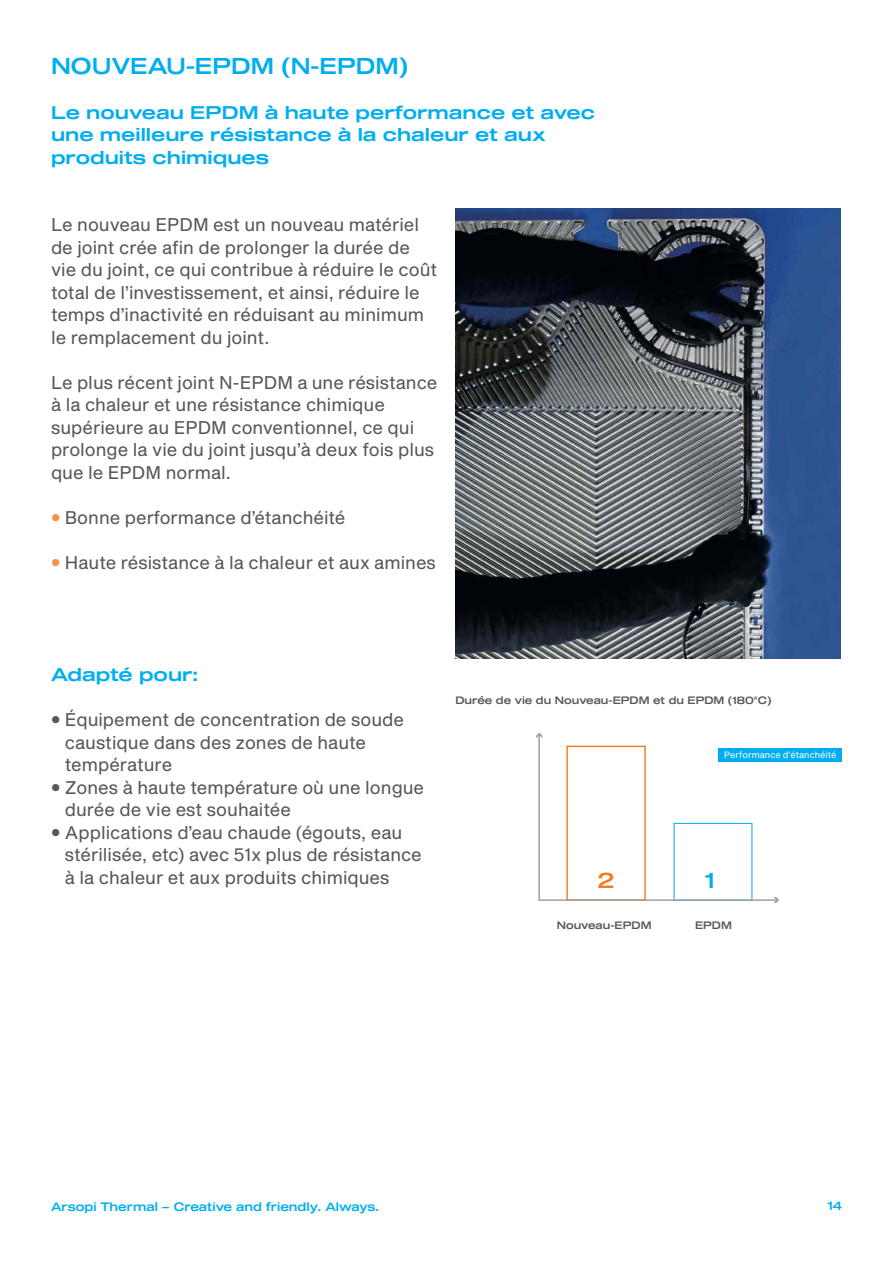
<style>
.page{position:relative;width:893px;height:1263px;background:#fff}
.page>*{position:absolute;margin:0;border:0;box-sizing:border-box;transform-origin:0 0}
.t1{font:22.5px "Shapiro 55 Middle Wide";color:#00aeef}
.t2{font:21.6px "Shapiro 55 Middle Wide";color:#f47b21}
.t3{font:21.6px "Shapiro 55 Middle Wide";color:#00aeef}
.t4{font:18px/22.5px "Shapiro 45 Welter Text";color:#57585a}
.t5{font:18px/22.5px "Shapiro 55 Middle Extd";color:#00aeef}
.t6{font:12px "Shapiro 55 Middle Wide";color:#00aeef}
.t7{font:10.5px "Shapiro 55 Middle Wide";color:#57585a}
.t8{font:9px "Shapiro 45 Welter Text";color:#fff}
.s1{color:#f69246}
.s2{font-family:"Shapiro 55 Middle Text"}
</style>
<div class="page">
<img style="left:455px;top:209px;width:385px;height:450px">
<svg style="left:536px;top:732px;width:243px;height:171px"></svg>
<div style="left:719px;top:749px;width:123px;height:13px;background:#00aeef"></div>
<p class="t1" style="left:51px;top:49px;width:358px">NOUVEAU-EPDM (N-EPDM)</p>
<p class="t5" style="left:51px;top:102px;width:546px">Le nouveau EPDM à haute performance et avec une meilleure résistance à la chaleur et aux produits chimiques</p>
<p class="t4" style="left:51px;top:214px;width:388px">Le nouveau EPDM est un nouveau matériel de joint crée afin de prolonger la durée de vie du joint, ce qui contribue à réduire le coût total de l’investissement, et ainsi, réduire le temps d’inactivité en réduisant au minimum le remplacement du joint.</p>
<p class="t4" style="left:51px;top:372px;width:388px">Le plus récent joint N-EPDM a une résistance à la chaleur et une résistance chimique supérieure au EPDM conventionnel, ce qui prolonge la vie du joint jusqu’à deux fois plus que le EPDM normal.</p>
<p class="t4" style="left:51px;top:507px;width:296px"><span class="s1">•</span> Bonne performance d’étanchéité</p>
<p class="t4" style="left:51px;top:552px;width:386px"><span class="s1">•</span> Haute résistance à la chaleur et aux amines</p>
<p class="t5" style="left:51px;top:664px;width:149px">Adapté pour:</p>
<p class="t4" style="left:65px;top:709px;width:341px;text-indent:-14px">• Équipement de concentration de soude caustique dans des zones de haute température</p>
<p class="t4" style="left:65px;top:777px;width:361px;text-indent:-14px">• Zones à haute température où une longue durée de vie est souhaitée</p>
<p class="t4" style="left:65px;top:822px;width:358px;text-indent:-14px">• Applications d’eau chaude (égouts, eau stérilisée, etc) avec 51x plus de résistance à la chaleur et aux produits chimiques</p>
<p class="t7" style="left:455px;top:692px;width:317px">Durée de vie du Nouveau-EPDM et du EPDM (180<span class="s2">°</span>C)</p>
<p class="t8" style="left:724px;top:748px;width:114px">Performance d’étanchéité</p>
<p class="t2" style="left:598px;top:865px;width:18px">2</p>
<p class="t3" style="left:705px;top:865px;width:11px">1</p>
<p class="t7" style="left:557px;top:917px;width:96px">Nouveau-EPDM</p>
<p class="t7" style="left:695px;top:917px;width:38px">EPDM</p>
<p class="t6" style="left:51px;top:1199px;width:330px">Arsopi Thermal – Creative and friendly. Always.</p>
<p class="t6" style="left:827px;top:1197px;width:16px">14</p>
</div>
